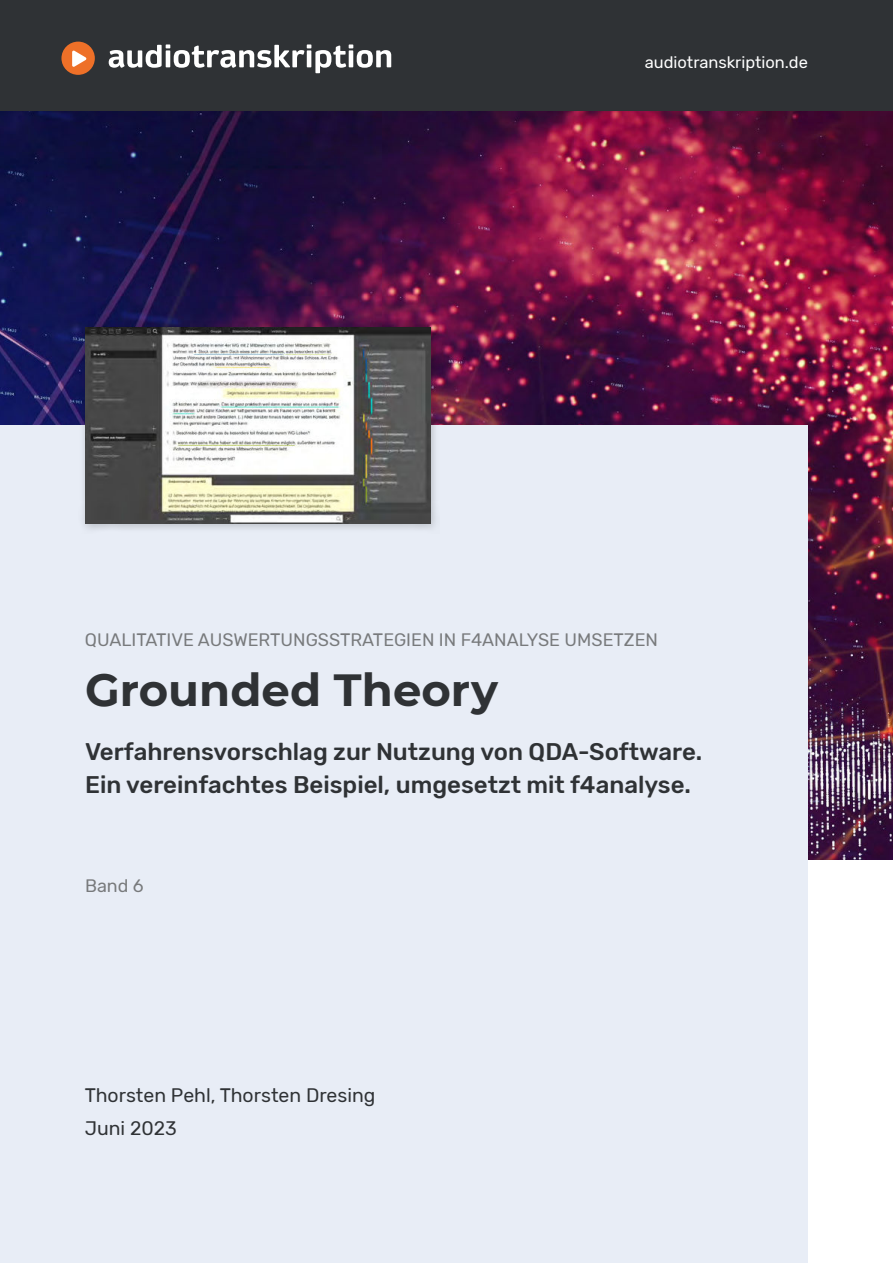
<style>
.page{position:relative;width:893px;height:1263px;background:#fff}
.page>*{position:absolute;margin:0;border:0;box-sizing:border-box;transform-origin:0 0}
.t1{font:700 45px "Montserrat";color:#2f3235}
.t2{font:500 24px/33px "Rubik";color:#2f3235}
.t3{font:19.5px/33px "Rubik";color:#2f3235}
.t4{font:18px "Rubik";color:#787a7c}
.t5{font:16.5px "Rubik";color:#fff}
</style>
<div class="page">
<img style="left:0;top:111px;width:893px;height:748px">
<div style="left:0;top:425px;width:808px;height:838px;background:#e8edf6"></div>
<div style="left:0;top:0;width:893px;height:111px;background:#2f3235"></div>
<div style="left:61px;top:42px;width:34px;height:33px;background:#ee7028;border-radius:50%"></div>
<svg style="left:72px;top:51px;width:14px;height:16px"></svg>
<svg style="left:109px;top:44px;width:282px;height:29px"></svg>
<div style="left:78px;top:320px;width:362px;height:214px;background:#000;opacity:.2"></div>
<img style="left:85px;top:327px;width:345px;height:197px">
<p class="t5" style="left:645px;top:54px;width:165px">audiotranskription.de</p>
<p class="t4" style="left:85px;top:631px;width:575px">QUALITATIVE AUSWERTUNGSSTRATEGIEN IN F4ANALYSE UMSETZEN</p>
<h1 class="t1" style="left:85px;top:672px;width:414px">Grounded Theory</h1>
<p class="t2" style="left:85px;top:737px;width:619px">Verfahrensvorschlag zur Nutzung von QDA-Software.<br>Ein vereinfachtes Beispiel, umgesetzt mit f4analyse.</p>
<p class="t4" style="left:85px;top:877px;width:60px">Band 6</p>
<p class="t3" style="left:85px;top:1080px;width:292px">Thorsten Pehl, Thorsten Dresing<br>Juni 2023</p>
</div>
